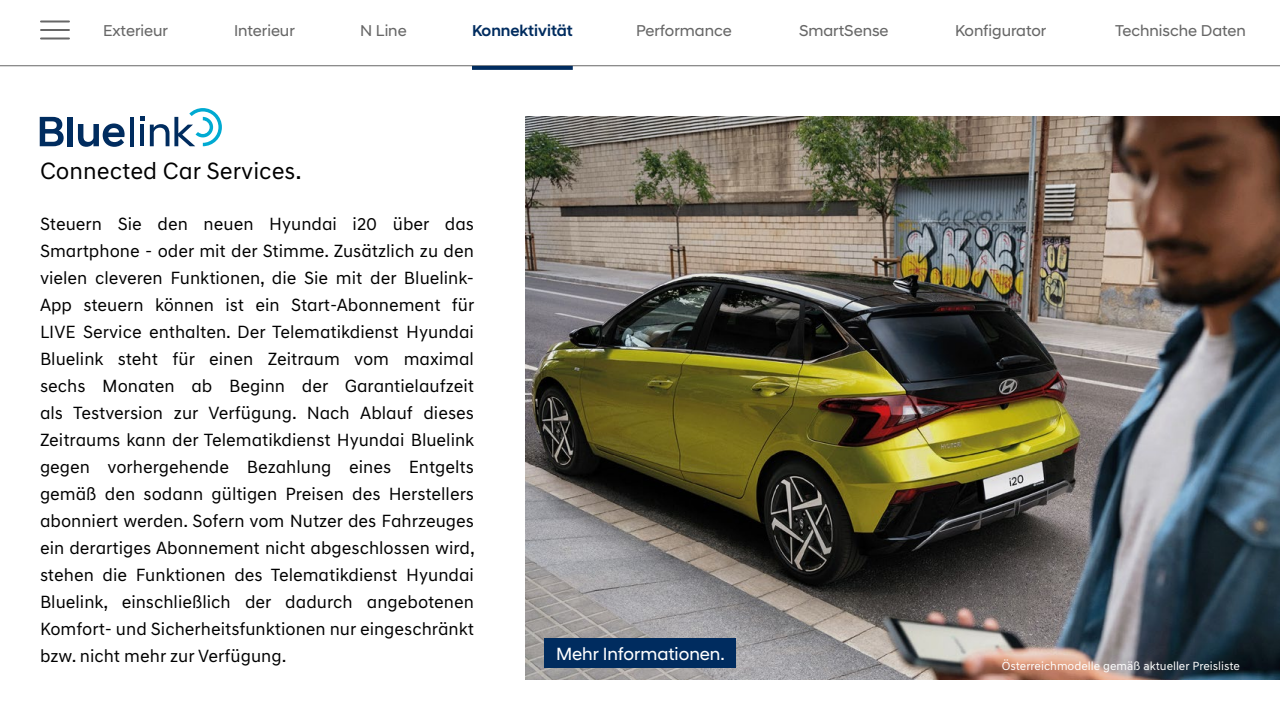
<style>
.page{position:relative;width:1280px;height:720px;background:#fff}
.page>*{position:absolute;margin:0;border:0;box-sizing:border-box;transform-origin:0 0}
.t1{font:24px "Hyundai Sans Text";color:#000}
.t2{font:18px/27px "Hyundai Sans Text";color:#000;text-align:justify}
.t3{font:18px "Hyundai Sans Head";color:#fff}
.t4{font:16px "Hyundai Sans Head";color:#676767}
.t5{font:500 16px "Hyundai Sans Head";color:#002c5f}
.t6{font:12px "Hyundai Sans Text";color:#fff}
</style>
<div class="page">
<img style="left:525px;top:116px;width:755px;height:564px">
<hr style="left:0;top:66px;width:1280px;height:1px;background:#676767">
<hr style="left:41px;top:20px;width:28px;height:2px;background:#676767">
<hr style="left:41px;top:38px;width:28px;height:2px;background:#676767">
<hr style="left:41px;top:29px;width:28px;height:2px;background:#676767">
<svg style="left:472px;top:66px;width:101px;height:4px"></svg>
<div style="left:68px;top:117px;width:5px;height:29px;background:#002c5f"></div>
<svg style="left:78px;top:123px;width:47px;height:24px"></svg>
<svg style="left:40px;top:117px;width:24px;height:29px"></svg>
<hr style="left:130px;top:117px;width:4px;height:29px;background:#002c5f">
<hr style="left:140px;top:125px;width:4px;height:21px;background:#002c5f">
<svg style="left:140px;top:117px;width:4px;height:4px"></svg>
<svg style="left:150px;top:108px;width:72px;height:38px"></svg>
<div style="left:544px;top:638px;width:192px;height:30px;background:#002c5f"></div>
<p class="t4" style="left:103px;top:21px;width:66px">Exterieur</p>
<p class="t4" style="left:234px;top:21px;width:62px">Interieur</p>
<p class="t4" style="left:360px;top:21px;width:48px">N Line</p>
<p class="t5" style="left:472px;top:21px;width:102px">Konnektivität</p>
<p class="t4" style="left:636px;top:21px;width:97px">Performance</p>
<p class="t4" style="left:799px;top:21px;width:91px">SmartSense</p>
<p class="t4" style="left:955px;top:21px;width:93px">Konfigurator</p>
<p class="t4" style="left:1115px;top:21px;width:132px">Technische Daten</p>
<h1 class="t1" style="left:40px;top:157px;width:263px">Connected Car Services.</h1>
<p class="t2" style="left:40px;top:211px;width:436px">Steuern Sie den neuen Hyundai i20 über das Smartphone - oder mit der Stimme. Zusätzlich zu den vielen cleveren Funktionen, die Sie mit der Bluelink-App steuern können ist ein Start-Abonnement für LIVE Service enthalten. Der Telematikdienst Hyundai Bluelink steht für einen Zeitraum vom maximal sechs Monaten ab Beginn der Garantielaufzeit als Testversion zur Verfügung. Nach Ablauf dieses Zeitraums kann der Telematikdienst Hyundai Bluelink gegen vorhergehende Bezahlung eines Entgelts gemäß den sodann gültigen Preisen des Herstellers abonniert werden. Sofern vom Nutzer des Fahrzeuges ein derartiges Abonnement nicht abgeschlossen wird, stehen die Funktionen des Telematikdienst Hyundai Bluelink, einschließlich der dadurch angebotenen Komfort- und Sicherheitsfunktionen nur eingeschränkt bzw. nicht mehr zur Verfügung.</p>
<p class="t3" style="left:556px;top:643px;width:170px">Mehr Informationen.</p>
<p class="t6" style="left:1002px;top:659px;width:240px">Österreichmodelle gemäß aktueller Preisliste</p>
</div>
